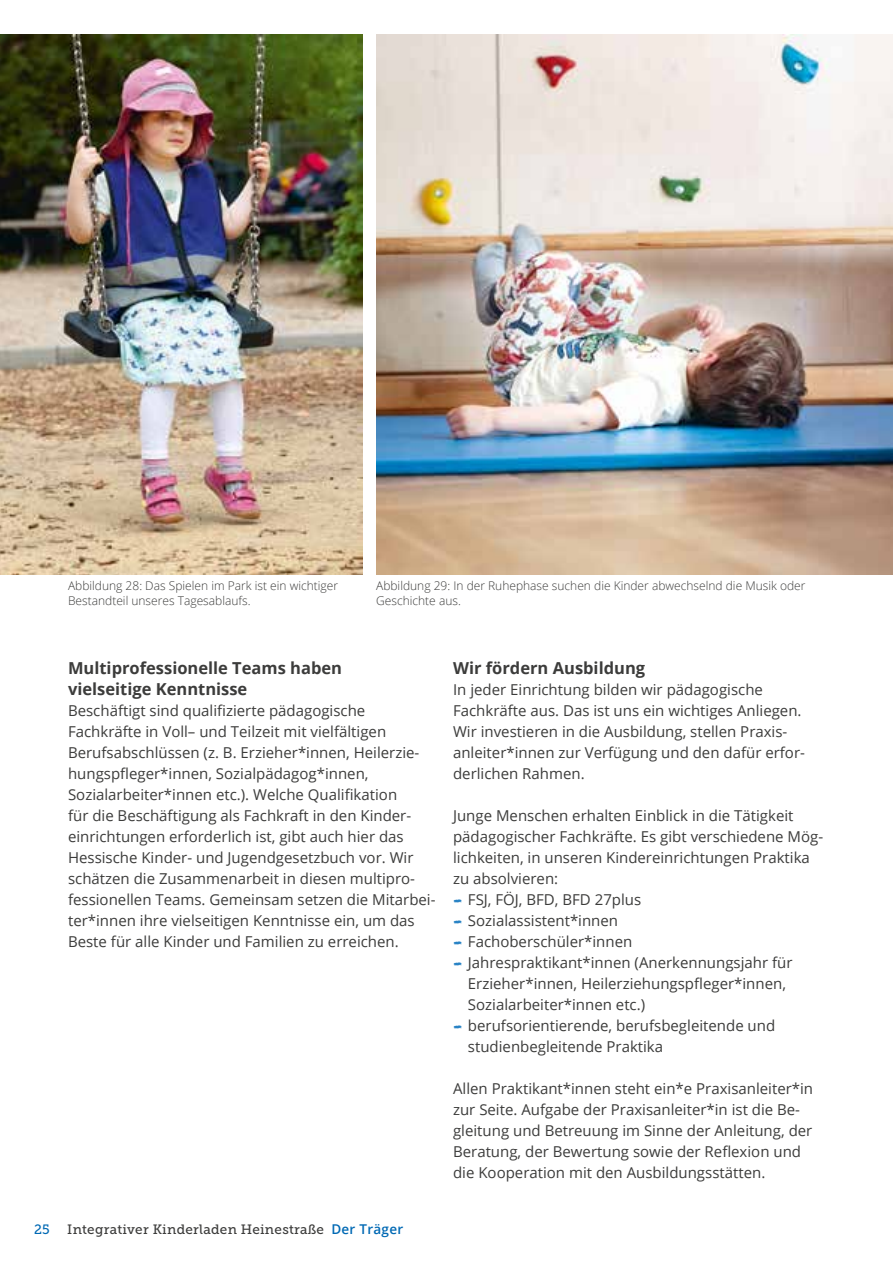
<style>
.page{position:relative;width:893px;height:1263px;background:#fff}
.page>*{position:absolute;margin:0;border:0;box-sizing:border-box;transform-origin:0 0}
.t1{font:700 16.5px/21px "Open Sans";color:#3c3c3b}
.t2{font:15px/21px "Open Sans";color:#3c3c3b}
.t3{font:13.5px "Museo Slab 500";letter-spacing:.02em;color:#3c3c3b}
.t4{font:13.5px "Museo Slab 500";color:#0069b4}
.t5{font:300 12px/15px "Open Sans";color:#3c3c3b}
.s1{font-family:"Crayon Hand";font-weight:700;color:#2581c4}
.s2{font-family:"Open Sans";font-weight:600;color:#0069b4}
</style>
<div class="page">
<img style="left:0;top:34px;width:363px;height:540px">
<img style="left:376px;top:34px;width:517px;height:540px">
<p class="t5" style="left:68px;top:577px;width:272px">Abbildung 28: Das Spielen im Park ist ein wichtiger<br>Bestandteil unseres Tagesablaufs.</p>
<p class="t5" style="left:376px;top:577px;width:431px">Abbildung 29: In der Ruhephase suchen die Kinder abwechselnd die Musik oder<br>Geschichte aus.</p>
<p class="t1" style="left:68px;top:657px;width:276px">Multiprofessionelle Teams haben vielseitige Kenntnisse</p>
<p class="t2" style="left:68px;top:699px;width:369px">Beschäftigt sind qualifizierte pädagogische Fachkräfte in Voll– und Teilzeit mit vielfältigen Berufsabschlüssen (z. B. Erzieher*innen, Heilerzie&shy;hungspfleger*innen, Sozialpädagog*innen, Sozialarbeiter*innen etc.). Welche Qualifikation<br>für die Beschäftigung als Fachkraft in den Kinder&shy;einrichtungen erforderlich ist, gibt auch hier das Hessische Kinder- und Jugendgesetzbuch vor. Wir schätzen die Zusammenarbeit in diesen multipro&shy;fessionellen Teams. Gemeinsam setzen die Mitarbei&shy;ter*innen ihre vielseitigen Kenntnisse ein, um das Beste für alle Kinder und Familien zu erreichen.</p>
<p class="t1" style="left:453px;top:657px;width:194px">Wir fördern Ausbildung</p>
<p class="t2" style="left:453px;top:678px;width:353px">In jeder Einrichtung bilden wir pädagogische Fachkräfte aus. Das ist uns ein wichtiges Anliegen.<br>Wir investieren in die Ausbildung, stellen Praxis&shy;anleiter*innen zur Verfügung und den dafür erfor&shy;derlichen Rahmen.</p>
<p class="t2" style="left:453px;top:804px;width:372px">Junge Menschen erhalten Einblick in die Tätigkeit pädagogischer Fachkräfte. Es gibt verschiedene Mög&shy;lichkeiten, in unseren Kindereinrichtungen Praktika zu absolvieren:</p>
<p class="t2" style="left:453px;top:888px;width:190px"><span class="s1">—</span> FSJ, FÖJ, BFD, BFD 27plus</p>
<p class="t2" style="left:453px;top:909px;width:167px"><span class="s1">—</span> Sozialassistent*innen</p>
<p class="t2" style="left:453px;top:930px;width:181px"><span class="s1">—</span> Fachoberschüler*innen</p>
<p class="t2" style="left:468px;top:951px;width:326px;text-indent:-15px"><span class="s1">—</span> Jahrespraktikant*innen (Anerkennungsjahr für<br>Erzieher*innen, Heilerziehungspfleger*innen,<br>Sozialarbeiter*innen etc.)</p>
<p class="t2" style="left:468px;top:1014px;width:309px;text-indent:-15px"><span class="s1">—</span> berufsorientierende, berufsbegleitende und studienbegleitende Praktika</p>
<p class="t2" style="left:453px;top:1077px;width:362px">Allen Praktikant*innen steht ein*e Praxisanleiter*in zur Seite. Aufgabe der Praxisanleiter*in ist die Be&shy;gleitung und Betreuung im Sinne der Anleitung, der Beratung, der Bewertung sowie der Reflexion und die Kooperation mit den Ausbildungsstätten.</p>
<p class="t4" style="left:34px;top:1222px;width:17px">25</p>
<p class="t3" style="left:67px;top:1222px;width:337px">Integrativer Kinderladen Heinestraße <span class="s2">Der Träger</span></p>
</div>
